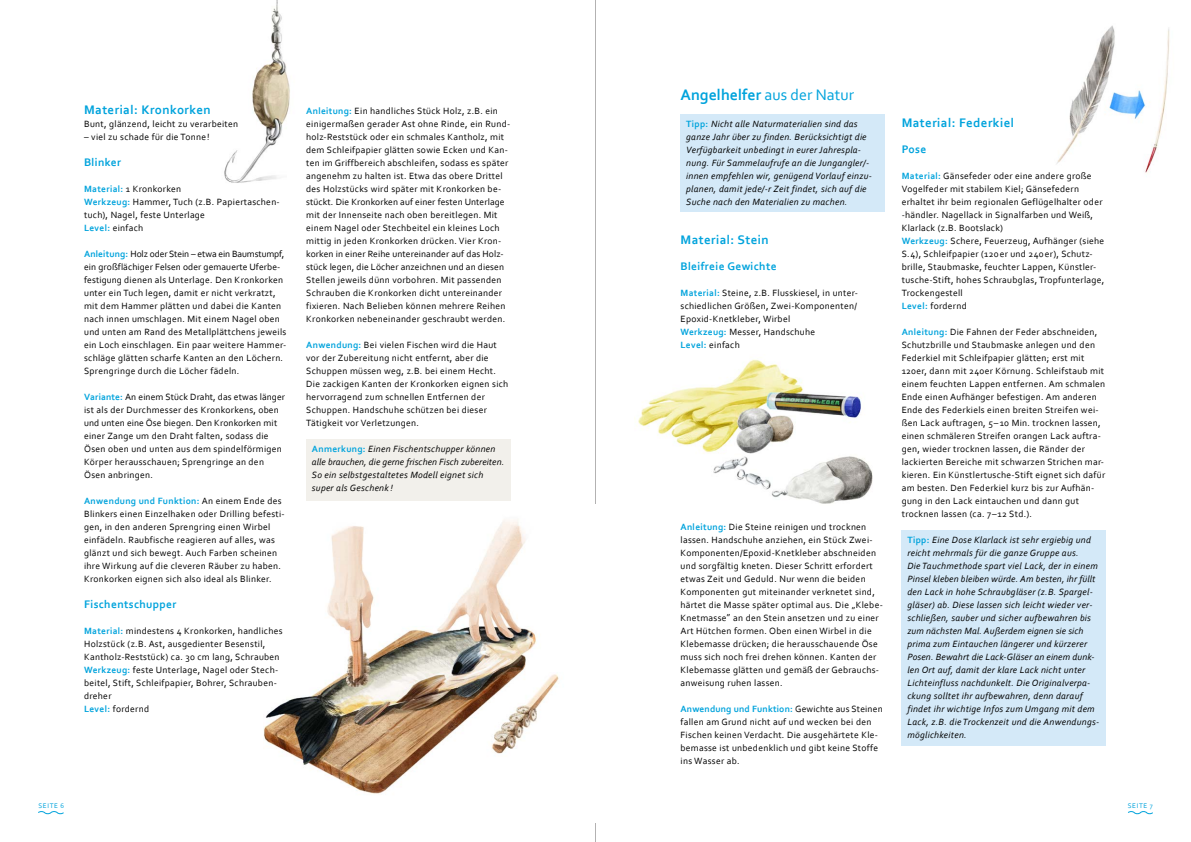
<style>
.page{position:relative;width:1191px;height:842px;background:#fff}
.page>*{position:absolute;margin:0;border:0;box-sizing:border-box;transform-origin:0 0}
.t1{font:700 16px "Corbel";color:#00a3dc}
.t2{font:700 13px "Corbel";letter-spacing:.03em;color:#00a3dc}
.t3{font:700 11.5px "Corbel";letter-spacing:.03em;color:#00a3dc}
.t4{font:9.5px/13px "Corbel";letter-spacing:.03em;color:#000}
.t5{font:italic 9.5px/13px "Corbel";letter-spacing:.03em;color:#000}
.t6{font:7px "Corbel";letter-spacing:.09em;color:#00a3dc}
.s1{font-weight:700;color:#00a3dc}
.s2{font-weight:700;font-style:normal;color:#00a3dc}
.s3{font-weight:400}
</style>
<div class="page">
<hr style="left:595px;top:0;width:1px;height:842px;background:#b3b2b2">
<img style="left:1056px;top:25px;width:114px;height:148px">
<img style="left:224px;top:0;width:66px;height:183px">
<img style="left:264px;top:504px;width:332px;height:318px">
<svg style="left:1128px;top:811px;width:25px;height:4px"></svg>
<svg style="left:38px;top:811px;width:26px;height:4px"></svg>
<div style="left:306px;top:439px;width:204px;height:61px;background:#f2f0eb"></div>
<div style="left:680px;top:114px;width:204px;height:98px;background:#d4e9f8"></div>
<div style="left:901px;top:530px;width:205px;height:215px;background:#d4e9f8"></div>
<img style="left:638px;top:359px;width:235px;height:145px">
<h2 class="t2" style="left:84px;top:102px;width:128px">Material: Kronkorken</h2>
<p class="t4" style="left:84px;top:117px;width:156px">Bunt, glänzend, leicht zu verarbeiten</p>
<p class="t4" style="left:84px;top:130px;width:127px">– viel zu schade für die Tonne!</p>
<p class="t3" style="left:84px;top:155px;width:39px">Blinker</p>
<p class="t4" style="left:84px;top:182px;width:197px"><span class="s1">Material:</span> 1 Kronkorken<br><span class="s1">Werkzeug:</span> Hammer, Tuch (z.B. Papiertaschen&shy;tuch), Nagel, feste Unterlage<br><span class="s1">Level:</span> einfach</p>
<p class="t4" style="left:84px;top:247px;width:204px"><span class="s1">Anleitung:</span> Holz oder Stein – etwa ein Baumstumpf, ein großflächiger Felsen oder gemauerte Uferbe&shy;festigung dienen als Unterlage. Den Kronkorken unter ein Tuch legen, damit er nicht verkratzt, mit dem Hammer plätten und dabei die Kanten nach innen umschlagen. Mit einem Nagel oben und unten am Rand des Metallplättchens jeweils ein Loch einschlagen. Ein paar weitere Hammer&shy;schläge glätten scharfe Kanten an den Löchern.<br>Sprengringe durch die Löcher fädeln.</p>
<p class="t4" style="left:84px;top:390px;width:202px"><span class="s1">Variante:</span> An einem Stück Draht, das etwas länger ist als der Durchmesser des Kronkorkens, oben und unten eine Öse biegen. Den Kronkorken mit einer Zange um den Draht falten, sodass die Ösen oben und unten aus dem spindelförmigen Körper herausschauen; Sprengringe an den Ösen anbringen.</p>
<p class="t4" style="left:84px;top:494px;width:202px"><span class="s1">Anwendung und Funktion:</span> An einem Ende des Blinkers einen Einzelhaken oder Drilling befesti&shy;gen, in den anderen Sprengring einen Wirbel einfädeln. Raubfische reagieren auf alles, was glänzt und sich bewegt. Auch Farben scheinen ihre Wirkung auf die cleveren Räuber zu haben.<br>Kronkorken eignen sich also ideal als Blinker.</p>
<p class="t3" style="left:84px;top:597px;width:94px">Fischentschupper</p>
<p class="t4" style="left:84px;top:624px;width:200px"><span class="s1">Material:</span> mindestens 4 Kronkorken, handliches Holzstück (z.B. Ast, ausgedienter Besenstil, Kantholz-Reststück) ca. 30 cm lang, Schrauben <span class="s1">Werkzeug:</span> feste Unterlage, Nagel oder Stech&shy;beitel, Stift, Schleifpapier, Bohrer, Schrauben&shy;dreher<br><span class="s1">Level:</span> fordernd</p>
<p class="t4" style="left:306px;top:104px;width:205px"><span class="s1">Anleitung:</span> Ein handliches Stück Holz, z.B. ein einigermaßen gerader Ast ohne Rinde, ein Rund&shy;holz-Reststück oder ein schmales Kantholz, mit dem Schleifpapier glätten sowie Ecken und Kan&shy;ten im Griffbereich abschleifen, sodass es später angenehm zu halten ist. Etwa das obere Drittel des Holzstücks wird später mit Kronkorken be&shy;stückt. Die Kronkorken auf einer festen Unterlage mit der Innenseite nach oben bereitlegen. Mit einem Nagel oder Stechbeitel ein kleines Loch mittig in jeden Kronkorken drücken. Vier Kron&shy;korken in einer Reihe untereinander auf das Holz&shy;stück legen, die Löcher anzeichnen und an diesen Stellen jeweils dünn vorbohren. Mit passenden Schrauben die Kronkorken dicht untereinander fixieren. Nach Belieben können mehrere Reihen Kronkorken nebeneinander geschraubt werden.</p>
<p class="t4" style="left:306px;top:338px;width:204px"><span class="s1">Anwendung:</span> Bei vielen Fischen wird die Haut vor der Zubereitung nicht entfernt, aber die Schuppen müssen weg, z.B. bei einem Hecht.<br>Die zackigen Kanten der Kronkorken eignen sich hervorragend zum schnellen Entfernen der Schuppen. Handschuhe schützen bei dieser Tätigkeit vor Verletzungen.</p>
<p class="t5" style="left:312px;top:442px;width:194px"><span class="s2">Anmerkung:</span> Einen Fischentschupper können alle brauchen, die gerne frischen Fisch zubereiten.<br>So ein selbstgestaltetes Modell eignet sich super als Geschenk !</p>
<h1 class="t1" style="left:680px;top:85px;width:175px">Angelhelfer <span class="s3">aus der Natur</span></h1>
<p class="t5" style="left:686px;top:117px;width:187px"><span class="s2">Tipp:</span> Nicht alle Naturmaterialien sind das ganze Jahr über zu finden. Berücksichtigt die Verfügbarkeit unbedingt in eurer Jahrespla&shy;nung. Für Sammelaufrufe an die Jungangler/- innen empfehlen wir, genügend Vorlauf einzu&shy;planen, damit jede/-r Zeit findet, sich auf die Suche nach den Materialien zu machen.</p>
<h2 class="t2" style="left:901px;top:115px;width:114px">Material: Federkiel</h2>
<p class="t3" style="left:901px;top:142px;width:26px">Pose</p>
<p class="t4" style="left:901px;top:169px;width:204px"><span class="s1">Material:</span> Gänsefeder oder eine andere große Vogelfeder mit stabilem Kiel; Gänsefedern erhaltet ihr beim regionalen Geflügelhalter oder -händler. Nagellack in Signalfarben und Weiß, Klarlack (z.B. Bootslack)<br><span class="s1">Werkzeug:</span> Schere, Feuerzeug, Aufhänger (siehe S. 4), Schleifpapier (120er und 240er), Schutz&shy;brille, Staubmaske, feuchter Lappen, Künstler&shy;tusche-Stift, hohes Schraubglas, Tropfunterlage, Trockengestell<br><span class="s1">Level:</span> fordernd</p>
<p class="t4" style="left:901px;top:325px;width:205px"><span class="s1">Anleitung:</span> Die Fahnen der Feder abschneiden, Schutzbrille und Staubmaske anlegen und den Federkiel mit Schleifpapier glätten; erst mit 120er, dann mit 240er Körnung. Schleifstaub mit einem feuchten Lappen entfernen. Am schmalen Ende einen Aufhänger befestigen. Am anderen Ende des Federkiels einen breiten Streifen wei&shy;ßen Lack auftragen, 5–10 Min. trocknen lassen, einen schmäleren Streifen orangen Lack auftra&shy;gen, wieder trocknen lassen, die Ränder der lackierten Bereiche mit schwarzen Strichen mar&shy;kieren. Ein Künstlertusche-Stift eignet sich dafür am besten. Den Federkiel kurz bis zur Aufhän&shy;gung in den Lack eintauchen und dann gut trocknen lassen (ca. 7–12 Std.).</p>
<p class="t5" style="left:907px;top:533px;width:193px"><span class="s2">Tipp:</span> Eine Dose Klarlack ist sehr ergiebig und reicht mehrmals für die ganze Gruppe aus.<br>Die Tauchmethode spart viel Lack, der in einem Pinsel kleben bleiben würde. Am besten, ihr füllt den Lack in hohe Schraubgläser (z.B. Spargel&shy;gläser) ab. Diese lassen sich leicht wieder ver&shy;schließen, sauber und sicher aufbewahren bis zum nächsten Mal. Außerdem eignen sie sich prima zum Eintauchen längerer und kürzerer Posen. Bewahrt die Lack-Gläser an einem dunk&shy;len Ort auf, damit der klare Lack nicht unter Lichteinfluss nachdunkelt. Die Originalverpa&shy;ckung solltet ihr aufbewahren, denn darauf findet ihr wichtige Infos zum Umgang mit dem Lack, z.B. die Trockenzeit und die Anwendungs&shy;möglichkeiten.</p>
<h2 class="t2" style="left:680px;top:232px;width:90px">Material: Stein</h2>
<p class="t3" style="left:680px;top:259px;width:98px">Bleifreie Gewichte</p>
<p class="t4" style="left:680px;top:286px;width:179px"><span class="s1">Material:</span> Steine, z.B. Flusskiesel, in unter&shy;schiedlichen Größen, Zwei-Komponenten/<br>Epoxid-Knetkleber, Wirbel<br><span class="s1">Werkzeug:</span> Messer, Handschuhe<br><span class="s1">Level:</span> einfach</p>
<p class="t4" style="left:680px;top:520px;width:204px"><span class="s1">Anleitung:</span> Die Steine reinigen und trocknen lassen. Handschuhe anziehen, ein Stück Zwei-Komponenten/Epoxid-Knetkleber abschneiden und sorgfältig kneten. Dieser Schritt erfordert etwas Zeit und Geduld. Nur wenn die beiden Komponenten gut miteinander verknetet sind, härtet die Masse später optimal aus. Die „Klebe-Knetmasse</p>
<p class="t4" style="left:727px;top:605px;width:5px">„</p>
<p class="t4" style="left:680px;top:611px;width:200px;text-indent:53px">an den Stein ansetzen und zu einer Art Hütchen formen. Oben einen Wirbel in die Klebemasse drücken; die herausschauende Öse muss sich noch frei drehen können. Kanten der Klebemasse glätten und gemäß der Gebrauchs&shy;anweisung ruhen lassen.</p>
<p class="t4" style="left:680px;top:702px;width:204px"><span class="s1">Anwendung und Funktion:</span> Gewichte aus Steinen fallen am Grund nicht auf und wecken bei den Fischen keinen Verdacht. Die ausgehärtete Kle&shy;bemasse ist unbedenklich und gibt keine Stoffe ins Wasser ab.</p>
<p class="t6" style="left:38px;top:802px;width:27px">SEITE 6</p>
<p class="t6" style="left:1127px;top:802px;width:26px">SEITE 7</p>
</div>
